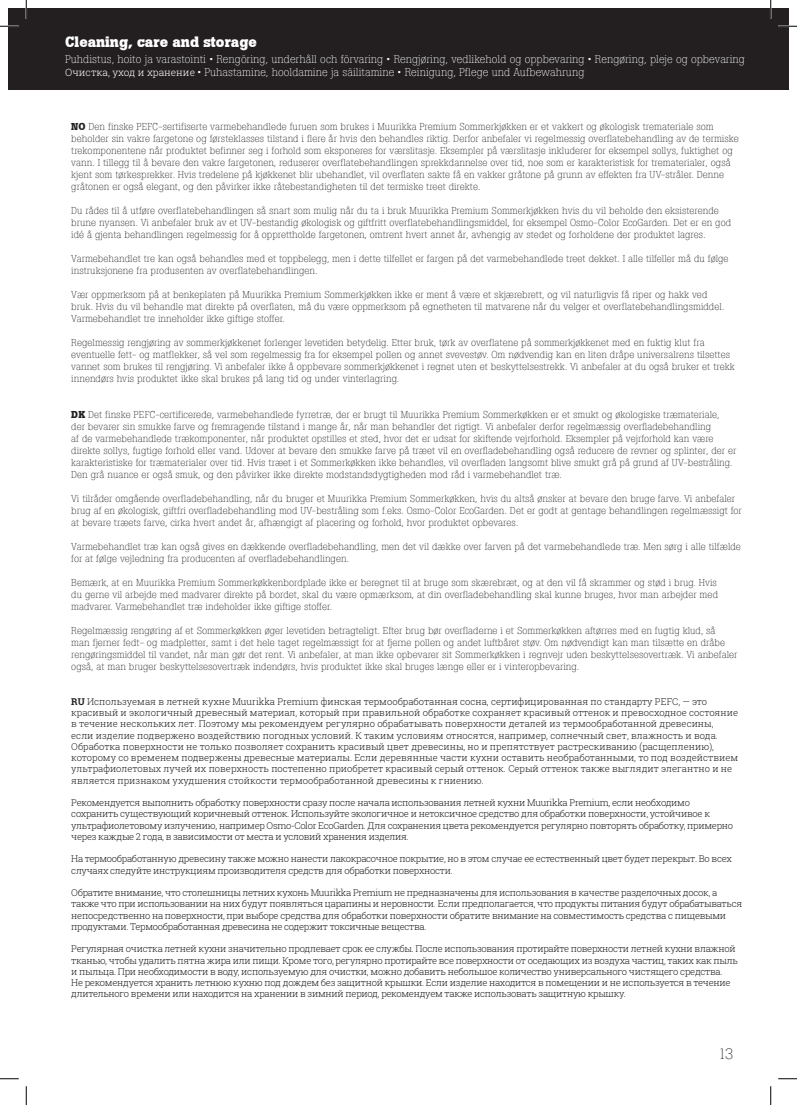
<style>
.page{position:relative;width:797px;height:1105px;background:#fff}
.page>*{position:absolute;margin:0;border:0;box-sizing:border-box;transform-origin:0 0}
.t1{font:700 15px "Boton";color:#fff}
.t2{font:300 15px "Boton";color:#231f20}
.t3{font:300 11.25px/13.5px "Boton";color:#fff}
.t4{font:300 10px/12px "Boton";color:#231f20}
.t5{font:300 9.38px/11.2px "Roboto Slab";letter-spacing:-.03em;color:#231f20}
.t6{font:300 9.38px/11.2px "Roboto Slab";color:#231f20}
.s1{font-family:"Roboto Slab";font-size:10px}
.s2{font-weight:700}
</style>
<div class="page">
<div style="left:9px;top:9px;width:779px;height:80px;background:#231f20"></div>
<svg style="left:0;top:25px;width:19px;height:2px"></svg>
<svg style="left:778px;top:25px;width:19px;height:2px"></svg>
<svg style="left:0;top:1078px;width:19px;height:1px"></svg>
<svg style="left:778px;top:1078px;width:19px;height:1px"></svg>
<svg style="left:25px;top:0;width:2px;height:19px"></svg>
<svg style="left:25px;top:1086px;width:2px;height:19px"></svg>
<svg style="left:770px;top:0;width:1px;height:19px"></svg>
<svg style="left:770px;top:1086px;width:1px;height:19px"></svg>
<h1 class="t1" style="left:65px;top:34px;width:193px">Cleaning, care and storage</h1>
<p class="t3" style="left:65px;top:52px;width:681px">Puhdistus, hoito ja varastointi • Rengöring, underhåll och förvaring • Rengjøring, vedlikehold og oppbevaring • Rengøring, pleje og opbevaring<br><span class="s1">Очистка, уход и хранение</span> • Puhastamine, hooldamine ja säilitamine • Reinigung, Pflege und Aufbewahrung</p>
<p class="t4" style="left:71px;top:121px;width:669px"><span class="s2">NO</span> Den finske PEFC-sertifiserte varmebehandlede furuen som brukes i Muurikka Premium Sommerkjøkken er et vakkert og økologisk tremateriale som beholder sin vakre fargetone og førsteklasses tilstand i flere år hvis den behandles riktig. Derfor anbefaler vi regelmessig overflatebehandling av de termiske trekomponentene når produktet befinner seg i forhold som eksponeres for værslitasje. Eksempler på værslitasje inkluderer for eksempel sollys, fuktighet og vann. I tillegg til å bevare den vakre fargetonen, reduserer overflatebehandlingen sprekkdannelse over tid, noe som er karakteristisk for trematerialer, også kjent som tørkesprekker. Hvis tredelene på kjøkkenet blir ubehandlet, vil overflaten sakte få en vakker gråtone på grunn av effekten fra UV-stråler. Denne gråtonen er også elegant, og den påvirker ikke råtebestandigheten til det termiske treet direkte.</p>
<p class="t4" style="left:71px;top:205px;width:661px">Du rådes til å utføre overflatebehandlingen så snart som mulig når du ta i bruk Muurikka Premium Sommerkjøkken hvis du vil beholde den eksisterende brune nyansen. Vi anbefaler bruk av et UV-bestandig økologisk og giftfritt overflatebehandlingsmiddel, for eksempel Osmo-Color EcoGarden. Det er en god idé å gjenta behandlingen regelmessig for å opprettholde fargetonen, omtrent hvert annet år, avhengig av stedet og forholdene der produktet lagres.</p>
<p class="t4" style="left:71px;top:253px;width:659px">Varmebehandlet tre kan også behandles med et toppbelegg, men i dette tilfellet er fargen på det varmebehandlede treet dekket. I alle tilfeller må du følge instruksjonene fra produsenten av overflatebehandlingen.</p>
<p class="t4" style="left:71px;top:289px;width:654px">Vær oppmerksom på at benkeplaten på Muurikka Premium Sommerkjøkken ikke er ment å være et skjærebrett, og vil naturligvis få riper og hakk ved bruk. Hvis du vil behandle mat direkte på overflaten, må du være oppmerksom på egnetheten til matvarene når du velger et overflatebehandlingsmiddel.<br>Varmebehandlet tre inneholder ikke giftige stoffer.</p>
<p class="t4" style="left:71px;top:337px;width:665px">Regelmessig rengjøring av sommerkjøkkenet forlenger levetiden betydelig. Etter bruk, tørk av overflatene på sommerkjøkkenet med en fuktig klut fra eventuelle fett- og matflekker, så vel som regelmessig fra for eksempel pollen og annet svevestøv. Om nødvendig kan en liten dråpe universalrens tilsettes vannet som brukes til rengjøring. Vi anbefaler ikke å oppbevare sommerkjøkkenet i regnet uten et beskyttelsestrekk. Vi anbefaler at du også bruker et trekk innendørs hvis produktet ikke skal brukes på lang tid og under vinterlagring.</p>
<p class="t4" style="left:71px;top:409px;width:666px"><span class="s2">DK</span> Det finske PEFC-certificerede, varmebehandlede fyrretræ, der er brugt til Muurikka Premium Sommerkøkken er et smukt og økologiske træmateriale,<br>der bevarer sin smukke farve og fremragende tilstand i mange år, når man behandler det rigtigt. Vi anbefaler derfor regelmæssig overfladebehandling<br>af de varmebehandlede trækomponenter, når produktet opstilles et sted, hvor det er udsat for skiftende vejrforhold. Eksempler på vejrforhold kan være direkte sollys, fugtige forhold eller vand. Udover at bevare den smukke farve på træet vil en overfladebehandling også reducere de revner og splinter, der er karakteristiske for træmaterialer over tid. Hvis træet i et Sommerkøkken ikke behandles, vil overfladen langsomt blive smukt grå på grund af UV-bestråling.<br>Den grå nuance er også smuk, og den påvirker ikke direkte modstandsdygtigheden mod råd i varmebehandlet træ.</p>
<p class="t4" style="left:71px;top:493px;width:672px">Vi tilråder omgående overfladebehandling, når du bruger et Muurikka Premium Sommerkøkken, hvis du altså ønsker at bevare den bruge farve. Vi anbefaler brug af en økologisk, giftfri overfladebehandling mod UV-bestråling som f.eks. Osmo-Color EcoGarden. Det er godt at gentage behandlingen regelmæssigt for at bevare træets farve, cirka hvert andet år, afhængigt af placering og forhold, hvor produktet opbevares.</p>
<p class="t4" style="left:71px;top:541px;width:671px">Varmebehandlet træ kan også gives en dækkende overfladebehandling, men det vil dække over farven på det varmebehandlede træ. Men sørg i alle tilfælde for at følge vejledning fra producenten af overfladebehandlingen.</p>
<p class="t4" style="left:71px;top:577px;width:648px">Bemærk, at en Muurikka Premium Sommerkøkkenbordplade ikke er beregnet til at bruge som skærebræt, og at den vil få skrammer og stød i brug. Hvis du gerne vil arbejde med madvarer direkte på bordet, skal du være opmærksom, at din overfladebehandling skal kunne bruges, hvor man arbejder med madvarer. Varmebehandlet træ indeholder ikke giftige stoffer.</p>
<p class="t4" style="left:71px;top:625px;width:667px">Regelmæssig rengøring af et Sommerkøkken øger levetiden betragteligt. Efter brug bør overfladerne i et Sommerkøkken aftørres med en fugtig klud, så<br>man fjerner fedt- og madpletter, samt i det hele taget regelmæssigt for at fjerne pollen og andet luftbåret støv. Om nødvendigt kan man tilsætte en dråbe rengøringsmiddel til vandet, når man gør det rent. Vi anbefaler, at man ikke opbevarer sit Sommerkøkken i regnvejr uden beskyttelsesovertræk. Vi anbefaler også, at man bruger beskyttelsesovertræk indendørs, hvis produktet ikke skal bruges længe eller er i vinteropbevaring.</p>
<p class="t6" style="left:71px;top:696px;width:668px"><span class="s2">RU</span> Используемая в летней кухне Muurikka Premium финская термообработанная сосна, сертифицированная по стандарту PEFC, — это красивый и экологичный древесный материал, который при правильной обработке сохраняет красивый оттенок и превосходное состояние в течение нескольких лет. Поэтому мы рекомендуем регулярно обрабатывать поверхности деталей из термообработанной древесины,<br>если изделие подвержено воздействию погодных условий. К таким условиям относятся, например, солнечный свет, влажность и вода.<br>Обработка поверхности не только позволяет сохранить красивый цвет древесины, но и препятствует растрескиванию (расщеплению), которому со временем подвержены древесные материалы. Если деревянные части кухни оставить необработанными, то под воздействием ультрафиолетовых лучей их поверхность постепенно приобретет красивый серый оттенок. Серый оттенок также выглядит элегантно и не является признаком ухудшения стойкости термообработанной древесины к гниению.</p>
<p class="t5" style="left:71px;top:797px;width:663px">Рекомендуется выполнить обработку поверхности сразу после начала использования летней кухни Muurikka Premium, если необходимо сохранить существующий коричневый оттенок. Используйте экологичное и нетоксичное средство для обработки поверхности, устойчивое к ультрафиолетовому излучению, например Osmo-Color EcoGarden. Для сохранения цвета рекомендуется регулярно повторять обработку, примерно через каждые 2 года, в зависимости от места и условий хранения изделия.</p>
<p class="t5" style="left:71px;top:853px;width:662px">На термообработанную древесину также можно нанести лакокрасочное покрытие, но в этом случае ее естественный цвет будет перекрыт. Во всех случаях следуйте инструкциям производителя средств для обработки поверхности.</p>
<p class="t5" style="left:71px;top:887px;width:672px">Обратите внимание, что столешницы летних кухонь Muurikka Premium не предназначены для использования в качестве разделочных досок, а также что при использовании на них будут появляться царапины и неровности. Если предполагается, что продукты питания будут обрабатываться непосредственно на поверхности, при выборе средства для обработки поверхности обратите внимание на совместимость средства с пищевыми продуктами. Термообработанная древесина не содержит токсичные вещества.</p>
<p class="t5" style="left:71px;top:943px;width:668px">Регулярная очистка летней кухни значительно продлевает срок ее службы. После использования протирайте поверхности летней кухни влажной тканью, чтобы удалить пятна жира или пищи. Кроме того, регулярно протирайте все поверхности от оседающих из воздуха частиц, таких как пыль и пыльца. При необходимости в воду, используемую для очистки, можно добавить небольшое количество универсального чистящего средства.<br>Не рекомендуется хранить летнюю кухню под дождем без защитной крышки. Если изделие находится в помещении и не используется в течение длительного времени или находится на хранении в зимний период, рекомендуем также использовать защитную крышку.</p>
<h1 class="t2" style="left:718px;top:1047px;width:17px">13</h1>
</div>
